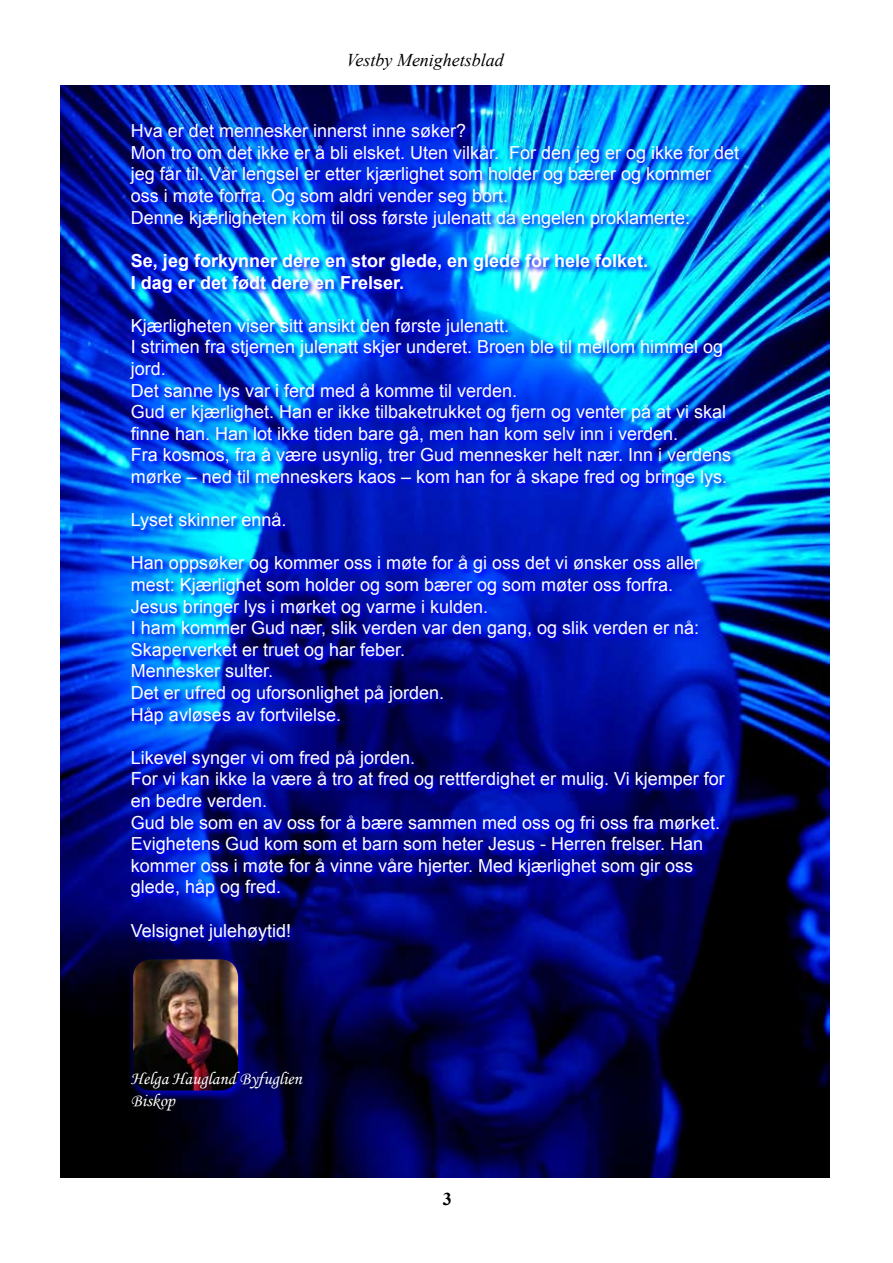
<style>
.page{position:relative;width:893px;height:1263px;background:#fff}
.page>*{position:absolute;margin:0;border:0;box-sizing:border-box;transform-origin:0 0}
.t1{font:18px/21.6px "Arial";color:#fff}
.t2{font:700 18px/21.6px "Arial";color:#fff}
.t3{font:18px/21.6px "Monotype Corsiva";color:#fff}
.t4{font:italic 18px "Times New Roman";color:#000}
.t5{font:700 18px "Times New Roman";color:#000}
</style>
<div class="page">
<img style="left:60px;top:85px;width:769px;height:1093px">
<div style="left:128px;top:122px;width:617px;height:824px;background:#00f;opacity:.74"></div>
<div style="left:126px;top:953px;width:121px;height:148px;background:#00f;opacity:.75"></div>
<img style="left:133px;top:959px;width:105px;height:131px">
<p class="t4" style="left:346px;top:48px;width:159px">Vestby Menighetsblad</p>
<p class="t1" style="left:131px;top:120px;width:610px">Hva er det mennesker innerst inne søker?<br>Mon tro om det ikke er å bli elsket. Uten vilkår. For den jeg er og ikke for det jeg får til. Vår lengsel er etter kjærlighet som holder og bærer og kommer oss i møte forfra. Og som aldri vender seg bort.<br>Denne kjærligheten kom til oss første julenatt da engelen proklamerte:</p>
<p class="t2" style="left:131px;top:250px;width:519px">Se, jeg forkynner dere en stor glede, en glede for hele folket.<br>I dag er det født dere en Frelser.</p>
<p class="t1" style="left:131px;top:315px;width:602px">Kjærligheten viser sitt ansikt den første julenatt.<br>I strimen fra stjernen julenatt skjer underet. Broen ble til mellom himmel og jord.<br>Det sanne lys var i ferd med å komme til verden.<br>Gud er kjærlighet. Han er ikke tilbaketrukket og fjern og venter på at vi skal finne han. Han lot ikke tiden bare gå, men han kom selv inn i verden.<br>Fra kosmos, fra å være usynlig, trer Gud mennesker helt nær. Inn i verdens mørke – ned til menneskers kaos – kom han for å skape fred og bringe lys.</p>
<p class="t1" style="left:131px;top:509px;width:157px">Lyset skinner ennå.</p>
<p class="t1" style="left:131px;top:552px;width:571px">Han oppsøker og kommer oss i møte for å gi oss det vi ønsker oss aller mest: Kjærlighet som holder og som bærer og som møter oss forfra.<br>Jesus bringer lys i mørket og varme i kulden.<br>I ham kommer Gud nær, slik verden var den gang, og slik verden er nå:<br>Skaperverket er truet og har feber.<br>Mennesker sulter.<br>Det er ufred og uforsonlighet på jorden.<br>Håp avløses av fortvilelse.</p>
<p class="t1" style="left:131px;top:747px;width:595px">Likevel synger vi om fred på jorden.<br>For vi kan ikke la være å tro at fred og rettferdighet er mulig. Vi kjemper for en bedre verden.<br>Gud ble som en av oss for å bære sammen med oss og fri oss fra mørket.<br>Evighetens Gud kom som et barn som heter Jesus - Herren frelser. Han kommer oss i møte for å vinne våre hjerter. Med kjærlighet som gir oss glede, håp og fred.</p>
<p class="t1" style="left:131px;top:920px;width:162px">Velsignet julehøytid!</p>
<p class="t3" style="left:131px;top:1068px;width:172px">Helga Haugland Byfuglien<br>Biskop</p>
<p class="t5" style="left:443px;top:1186px;width:10px">3</p>
</div>
